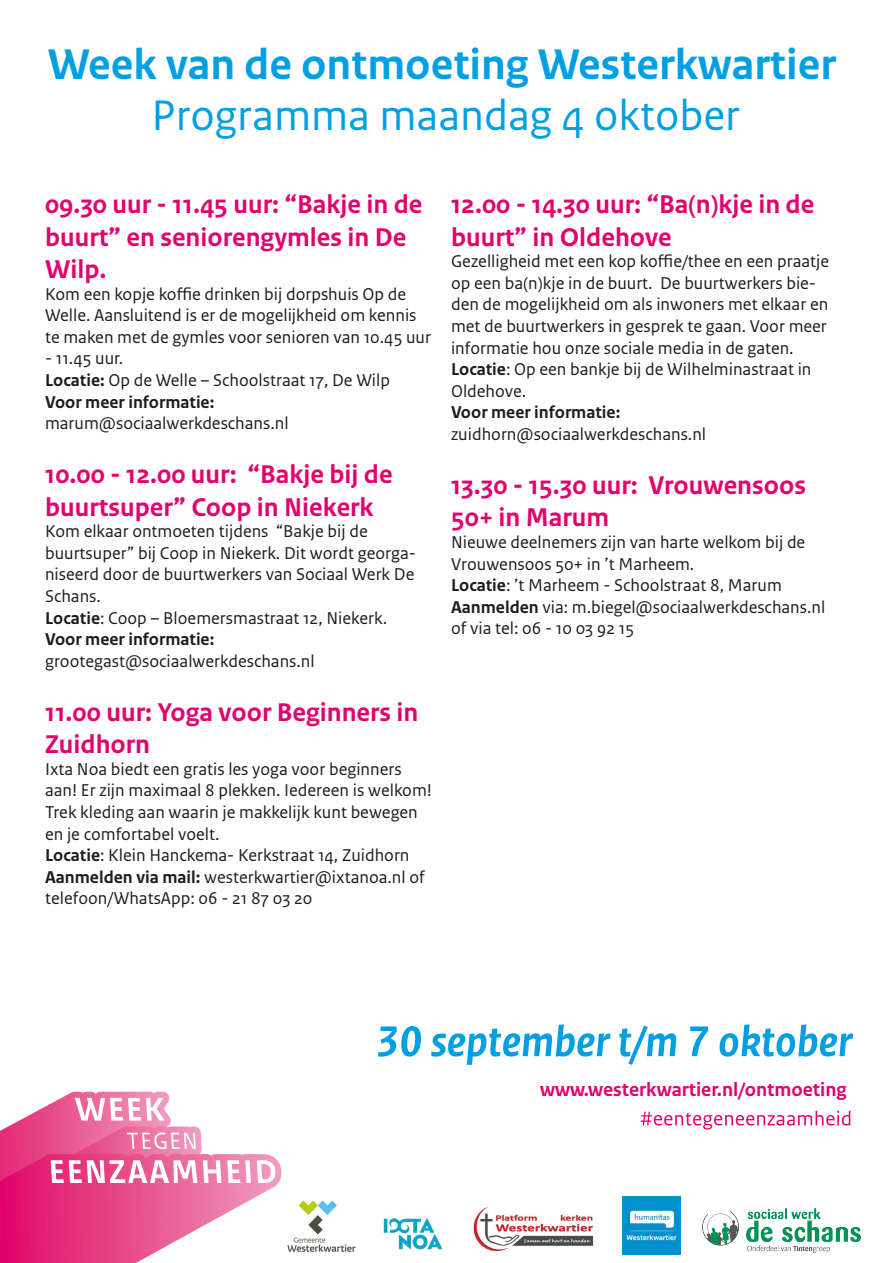
<style>
.page{position:relative;width:893px;height:1263px;background:#fff}
.page>*{position:absolute;margin:0;border:0;box-sizing:border-box;transform-origin:0 0}
.t1{font:700 45px "Rijksoverheid Sans Text";color:#009fe3}
.t2{font:45px "Rijksoverheid Sans Text";color:#009fe3}
.t3{font:700 27px/32.4px "Rijksoverheid Sans Text";color:#e1006d}
.t4{font:700 20.1px "Rijksoverheid Sans Text";color:#e1006d}
.t5{font:18px/21.6px "Rijksoverheid Sans Text";color:#1d1d1b}
.t6{font:700 18px "Rijksoverheid Sans Text";color:#1d1d1b}
.s1{font-weight:700}
</style>
<div class="page">
<svg style="left:641px;top:1111px;width:209px;height:18px"></svg>
<svg style="left:378px;top:1024px;width:475px;height:41px"></svg>
<svg style="left:0;top:1092px;width:281px;height:171px"></svg>
<img style="left:623px;top:1197px;width:57px;height:57px">
<img style="left:702px;top:1208px;width:158px;height:44px">
<img style="left:383px;top:1218px;width:60px;height:32px">
<img style="left:473px;top:1206px;width:121px;height:46px">
<img style="left:287px;top:1200px;width:69px;height:52px">
<p class="t1" style="left:48px;top:39px;width:790px">Week van de ontmoeting Westerkwartier</p>
<p class="t2" style="left:152px;top:89px;width:590px">Programma maandag 4 oktober</p>
<p class="t3" style="left:45px;top:189px;width:379px">09.30 uur - 11.45 uur: “Bakje in de buurt” en seniorengymles in De<br>Wilp.</p>
<p class="t5" style="left:45px;top:283px;width:387px">Kom een kopje koffie drinken bij dorpshuis Op de<br>Welle. Aansluitend is er de mogelijkheid om kennis te maken met de gymles voor senioren van 10.45 uur</p>
<p class="t5" style="left:45px;top:348px;width:80px">- 11.45 uur.</p>
<p class="t5" style="left:45px;top:370px;width:347px"><span class="s1">Locatie:</span> Op de Welle – Schoolstraat 17, De Wilp</p>
<p class="t6" style="left:45px;top:392px;width:171px">Voor meer informatie:</p>
<p class="t5" style="left:45px;top:413px;width:245px">marum@sociaalwerkdeschans.nl</p>
<p class="t3" style="left:45px;top:459px;width:349px">10.00 - 12.00 uur: “Bakje bij de buurtsuper” Coop in Niekerk</p>
<p class="t5" style="left:45px;top:521px;width:372px">Kom elkaar ontmoeten tijdens “Bakje bij de buurtsuper” bij Coop in Niekerk. Dit wordt georga&shy;niseerd door de buurtwerkers van Sociaal Werk De Schans.</p>
<p class="t5" style="left:45px;top:607px;width:344px"><span class="s1">Locatie</span>: Coop – Bloemersmastraat 12, Niekerk.</p>
<p class="t6" style="left:45px;top:629px;width:171px">Voor meer informatie:</p>
<p class="t5" style="left:45px;top:650px;width:271px">grootegast@sociaalwerkdeschans.nl</p>
<p class="t3" style="left:45px;top:696px;width:375px">11.00 uur: Yoga voor Beginners in<br>Zuidhorn</p>
<p class="t5" style="left:45px;top:758px;width:388px">Ixta Noa biedt een gratis les yoga voor beginners aan! Er zijn maximaal 8 plekken. Iedereen is welkom!<br>Trek kleding aan waarin je makkelijk kunt bewegen en je comfortabel voelt.</p>
<p class="t5" style="left:45px;top:845px;width:366px"><span class="s1">Locatie</span>: Klein Hanckema- Kerkstraat 14, Zuidhorn</p>
<p class="t5" style="left:45px;top:866px;width:381px"><span class="s1">Aanmelden via mail:</span> westerkwartier@ixtanoa.nl of telefoon/WhatsApp: 06 - 21 87 03 20</p>
<p class="t3" style="left:451px;top:189px;width:365px">12.00 - 14.30 uur: “Ba(n)kje in de buurt” in Oldehove</p>
<p class="t5" style="left:451px;top:251px;width:380px">Gezelligheid met een kop koffie/thee en een praatje op een ba(n)kje in de buurt. De buurtwerkers bie&shy;den de mogelijkheid om als inwoners met elkaar en met de buurtwerkers in gesprek te gaan. Voor meer informatie hou onze sociale media in de gaten.</p>
<p class="t5" style="left:451px;top:359px;width:362px"><span class="s1">Locatie</span>: Op een bankje bij de Wilhelminastraat in<br>Oldehove.</p>
<p class="t6" style="left:451px;top:402px;width:171px">Voor meer informatie:</p>
<p class="t5" style="left:451px;top:424px;width:257px">zuidhorn@sociaalwerkdeschans.nl</p>
<p class="t3" style="left:451px;top:470px;width:356px">13.30 - 15.30 uur: Vrouwensoos<br>50+ in Marum</p>
<p class="t5" style="left:451px;top:532px;width:356px">Nieuwe deelnemers zijn van harte welkom bij de<br>Vrouwensoos 50+ in ’t Marheem.</p>
<p class="t5" style="left:451px;top:575px;width:332px"><span class="s1">Locatie</span>: ’t Marheem - Schoolstraat 8, Marum</p>
<p class="t5" style="left:451px;top:596px;width:376px"><span class="s1">Aanmelden</span> via: m.biegel@sociaalwerkdeschans.nl of via tel: 06 - 10 03 92 15</p>
<p class="t4" style="left:540px;top:1078px;width:308px">www.westerkwartier.nl/ontmoeting</p>
</div>
